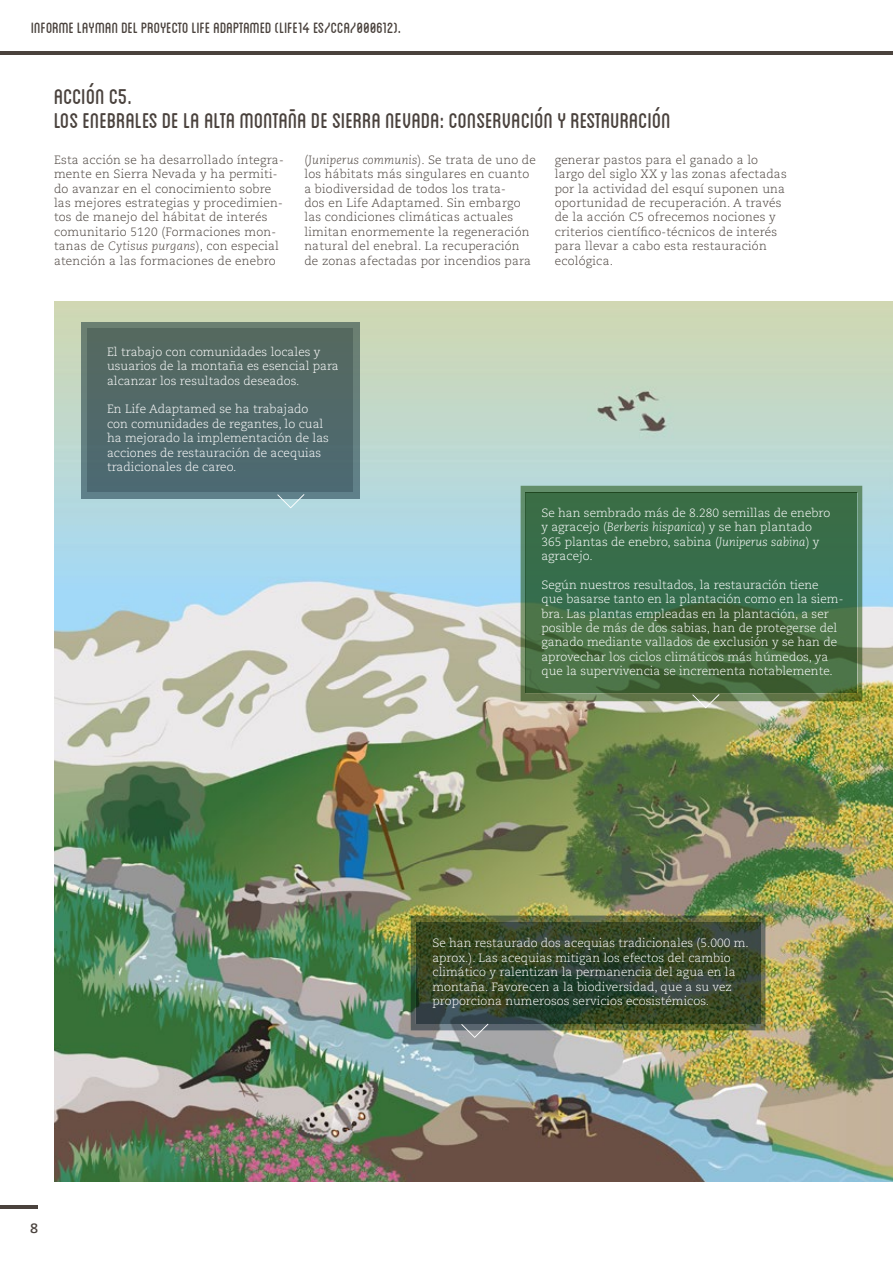
<style>
.page{position:relative;width:893px;height:1263px;background:#fff}
.page>*{position:absolute;margin:0;border:0;box-sizing:border-box;transform-origin:0 0}
.t1{font:30px/24px "Blanch Caps";color:#4a423d}
.t2{font:21px "Blanch Caps";color:#4a423d}
.t3{font:700 13.5px "Caecilia LT Std";color:#4a423d}
.t4{font:300 12px/14.4px "Caecilia LT Std";color:#fff}
.t5{font:300 12px/14.4px "Caecilia LT Std";letter-spacing:.015em;color:#4a423d}
.s1{font-style:italic}
</style>
<div class="page">
<hr style="left:0;top:51px;width:893px;height:3px;background:#4a423d">
<hr style="left:0;top:1206px;width:37px;height:3px;background:#4a423d">
<img style="left:54px;top:302px;width:839px;height:880px">
<svg style="left:521px;top:486px;width:341px;height:215px;background:#688861"></svg>
<svg style="left:525px;top:492px;width:332px;height:201px;background:#3d6b44"></svg>
<svg style="left:692px;top:694px;width:27px;height:14px"></svg>
<img style="left:411px;top:915px;width:354px;height:123px">
<svg style="left:81px;top:322px;width:279px;height:177px;background:#637e7c"></svg>
<div style="left:88px;top:329px;width:265px;height:163px;background:#516969"></div>
<svg style="left:277px;top:494px;width:27px;height:14px"></svg>
<h2 class="t2" style="left:31px;top:18px;width:371px">Informe Layman del proyecto Life Adaptamed (LIFE14 ES/CCA/000612).</h2>
<h1 class="t1" style="left:54px;top:83px;width:618px">Acción c5.<br>Los enebrales de la alta montaña de Sierra Nevada: conservación y restauración</h1>
<p class="t5" style="left:54px;top:153px;width:231px">Esta acción se ha desarrollado íntegra&shy;mente en Sierra Nevada y ha permiti&shy;do avanzar en el conocimiento sobre las mejores estrategias y procedimien&shy;tos de manejo del hábitat de interés comunitario 5120 (Formaciones mon&shy;tanas de <span class="s1">Cytisus purgans</span>), con especial atención a las formaciones de enebro</p>
<p class="t5" style="left:304px;top:153px;width:233px">(J<span class="s1">uniperus communis</span>). Se trata de uno de los hábitats más singulares en cuanto a biodiversidad de todos los trata-<br>dos en Life Adaptamed. Sin embargo las condiciones climáticas actuales limitan enormemente la regeneración natural del enebral. La recuperación de zonas afectadas por incendios para</p>
<p class="t5" style="left:555px;top:153px;width:234px">generar pastos para el ganado a lo largo del siglo XX y las zonas afectadas por la actividad del esquí suponen una oportunidad de recuperación. A través de la acción C5 ofrecemos nociones y criterios científico-técnicos de interés para llevar a cabo esta restauración ecológica.</p>
<p class="t4" style="left:107px;top:345px;width:233px">El trabajo con comunidades locales y usuarios de la montaña es esencial para alcanzar los resultados deseados.</p>
<p class="t4" style="left:107px;top:402px;width:224px">En Life Adaptamed se ha trabajado con comunidades de regantes, lo cual ha mejorado la implementación de las acciones de restauración de acequias tradicionales de careo.</p>
<p class="t4" style="left:541px;top:506px;width:291px">Se han sembrado más de 8.280 semillas de enebro y agracejo (<span class="s1">Berberis hispanica</span>) y se han plantado 365 plantas de enebro, sabina (<span class="s1">Juniperus sabina</span>) y agracejo.</p>
<p class="t4" style="left:541px;top:578px;width:303px">Según nuestros resultados, la restauración tiene<br>que basarse tanto en la plantación como en la siem&shy;bra. Las plantas empleadas en la plantación, a ser posible de más de dos sabias, han de protegerse del ganado mediante vallados de exclusión y se han de aprovechar los ciclos climáticos más húmedos, ya que la supervivencia se incrementa notablemente.</p>
<p class="t3" style="left:30px;top:1220px;width:9px">8</p>
<p class="t4" style="left:432px;top:936px;width:318px">Se han restaurado dos acequias tradicionales (5.000 m. aprox.). Las acequias mitigan los efectos del cambio climático y ralentizan la permanencia del agua en la montaña. Favorecen a la biodiversidad, que a su vez proporciona numerosos servicios ecosistémicos.</p>
</div>
